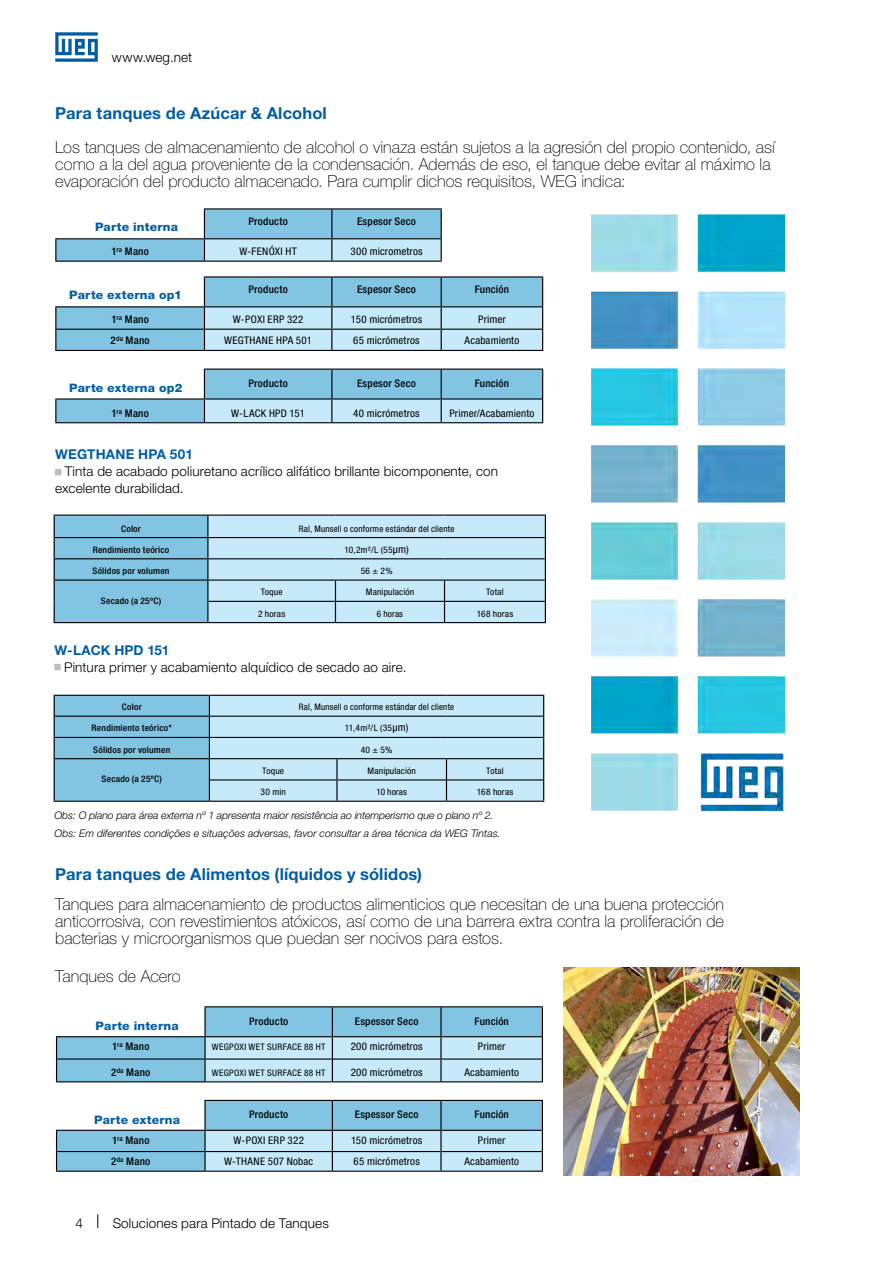
<style>
.page{position:relative;width:893px;height:1263px;background:#fff}
.page>*{position:absolute;margin:0;border:0;box-sizing:border-box;transform-origin:0 0}
.t1{font:100 16.5px/17px "Helvetica Neue LT Pro";color:#000;text-align:justify}
.t2{font:700 16.5px "Helvetica Neue LT Pro";letter-spacing:.01em;color:#005da4}
.t3{font:300 13.5px/17px "Helvetica Neue LT Pro";letter-spacing:.01em;color:#000}
.t4{font:700 13.5px "Helvetica Neue LT Pro";letter-spacing:.01em;color:#005da4}
.t5{font:800 11.7px "Helvetica Neue LT Pro";letter-spacing:.015em;color:#005da4;scale:1.05 1}
.t6{font:condensed 10.5px "Helvetica Neue LT Pro";letter-spacing:.02em;color:#000;scale:1.05 1}
.t7{font:500 condensed 10.5px "Helvetica Neue LT Pro";letter-spacing:.02em;color:#000;scale:1.05 1}
.t8{font:italic 300 10.5px/18.5px "Helvetica Neue LT Pro";color:#000}
.t9{font:condensed 9px "Helvetica Neue LT Pro";letter-spacing:.02em;color:#000;scale:1.06 1}
.t10{font:500 condensed 9px "Helvetica Neue LT Pro";letter-spacing:.02em;color:#000;scale:1.06 1}
.t11{font:condensed 9px "Helvetica Neue LT Pro";letter-spacing:.02em;color:#000}
.t12{font:condensed 9px "Helvetica Neue LT Pro";letter-spacing:.04em;color:#000;scale:1.05 1}
.t13{font:condensed 9px "Helvetica Neue LT Pro";letter-spacing:.02em;color:#000;scale:1.04 1}
.s1{font-size:10.5px}
</style>
<div class="page">
<svg style="left:55px;top:32px;width:43px;height:30px"></svg>
<svg style="left:97px;top:1214px;width:1px;height:14px"></svg>
<hr style="left:204px;top:1006px;width:128px;height:1px;background:#000">
<hr style="left:332px;top:1006px;width:109px;height:1px;background:#000">
<hr style="left:441px;top:1006px;width:102px;height:1px;background:#000">
<svg style="left:56px;top:1007px;width:487px;height:75px;background:#a4cfe3"></svg>
<hr style="left:205px;top:1170px;width:127px;height:2px;background:#000">
<hr style="left:332px;top:1170px;width:109px;height:2px;background:#000">
<hr style="left:441px;top:1170px;width:102px;height:2px;background:#000">
<hr style="left:56px;top:1170px;width:149px;height:2px;background:#000">
<svg style="left:56px;top:1100px;width:487px;height:71px;background:#a3cee2"></svg>
<hr style="left:204px;top:208px;width:128px;height:1px;background:#000">
<hr style="left:332px;top:208px;width:110px;height:1px;background:#000">
<hr style="left:55px;top:261px;width:149px;height:1px;background:#000">
<hr style="left:204px;top:261px;width:128px;height:1px;background:#000">
<hr style="left:332px;top:261px;width:110px;height:1px;background:#000">
<svg style="left:55px;top:209px;width:387px;height:52px"></svg>
<hr style="left:204px;top:276px;width:128px;height:2px;background:#000">
<hr style="left:332px;top:276px;width:109px;height:2px;background:#000">
<hr style="left:441px;top:276px;width:102px;height:2px;background:#000">
<hr style="left:55px;top:350px;width:149px;height:1px;background:#000">
<hr style="left:204px;top:350px;width:128px;height:1px;background:#000">
<hr style="left:332px;top:350px;width:109px;height:1px;background:#000">
<hr style="left:441px;top:350px;width:102px;height:1px;background:#000">
<svg style="left:55px;top:277px;width:488px;height:73px;background:#a6d2e5"></svg>
<svg style="left:55px;top:369px;width:488px;height:54px"></svg>
<hr style="left:54px;top:801px;width:155px;height:1px;background:#000">
<hr style="left:209px;top:801px;width:128px;height:1px;background:#000">
<hr style="left:337px;top:801px;width:109px;height:1px;background:#000">
<hr style="left:446px;top:801px;width:98px;height:1px;background:#000">
<svg style="left:54px;top:695px;width:490px;height:106px;background:#a6d1e5"></svg>
<hr style="left:54px;top:514px;width:154px;height:2px;background:#000">
<hr style="left:208px;top:514px;width:127px;height:2px;background:#000">
<hr style="left:335px;top:514px;width:109px;height:2px;background:#000">
<hr style="left:444px;top:514px;width:102px;height:2px;background:#000">
<svg style="left:54px;top:515px;width:492px;height:108px;background:#a6d0e4"></svg>
<img style="left:564px;top:967px;width:235px;height:208px">
<img style="left:591px;top:215px;width:193px;height:596px">
<p class="t3" style="left:112px;top:48px;width:82px">www.weg.net</p>
<p class="t2" style="left:55px;top:103px;width:273px">Para tanques de Azúcar &amp; Alcohol</p>
<p class="t1" style="left:55px;top:139px;width:721px;text-align:left">Los tanques de almacenamiento de alcohol o vinaza están sujetos a la agresión del propio contenido, así como a la del agua proveniente de la condensación. Además de eso, el tanque debe evitar al máximo la evaporación del producto almacenado. Para cumplir dichos requisitos, WEG indica:</p>
<p class="t5" style="left:95px;top:219px;width:81px">Parte interna</p>
<p class="t7" style="left:248px;top:215px;width:39px">Producto</p>
<p class="t7" style="left:357px;top:215px;width:58px">Espesor Seco</p>
<p class="t7" style="left:111px;top:245px;width:37px">1<sup>ra</sup> Mano</p>
<p class="t6" style="left:239px;top:245px;width:56px">W-FENÓXI HT</p>
<p class="t6" style="left:350px;top:245px;width:70px">300 micrometros</p>
<p class="t5" style="left:69px;top:287px;width:109px">Parte externa op1</p>
<p class="t7" style="left:248px;top:283px;width:39px">Producto</p>
<p class="t7" style="left:357px;top:283px;width:58px">Espesor Seco</p>
<p class="t7" style="left:475px;top:283px;width:34px">Función</p>
<p class="t7" style="left:111px;top:313px;width:37px">1<sup>ra</sup> Mano</p>
<p class="t6" style="left:233px;top:313px;width:69px">W-POXI ERP 322</p>
<p class="t6" style="left:351px;top:313px;width:69px">150 micrómetros</p>
<p class="t6" style="left:478px;top:313px;width:28px">Primer</p>
<p class="t7" style="left:111px;top:334px;width:39px">2<sup>da</sup> Mano</p>
<p class="t6" style="left:224px;top:335px;width:85px">WEGTHANE HPA 501</p>
<p class="t6" style="left:353px;top:335px;width:65px">65 micrómetros</p>
<p class="t6" style="left:465px;top:335px;width:53px">Acabamiento</p>
<p class="t5" style="left:69px;top:381px;width:109px">Parte externa op2</p>
<p class="t7" style="left:248px;top:377px;width:39px">Producto</p>
<p class="t7" style="left:357px;top:377px;width:58px">Espesor Seco</p>
<p class="t7" style="left:475px;top:377px;width:34px">Función</p>
<p class="t7" style="left:111px;top:407px;width:37px">1<sup>ra</sup> Mano</p>
<p class="t6" style="left:231px;top:407px;width:72px">W-LACK HPD 151</p>
<p class="t6" style="left:353px;top:407px;width:65px">40 micrómetros</p>
<p class="t6" style="left:449px;top:407px;width:83px">Primer/Acabamiento</p>
<p class="t4" style="left:55px;top:446px;width:139px">WEGTHANE HPA 501</p>
<p class="t3" style="left:55px;top:463px;width:444px;text-indent:10px">Tinta de acabado poliuretano acrílico alifático brillante bicomponente, con excelente durabilidad.</p>
<p class="t10" style="left:121px;top:523px;width:20px">Color</p>
<p class="t11" style="left:299px;top:523px;width:157px">Ral, Munsell o conforme estándar del cliente</p>
<p class="t10" style="left:93px;top:544px;width:74px">Rendimiento teórico</p>
<p class="t9" style="left:344px;top:544px;width:62px">10,2m²/L (55<span class="s1">µm)</span></p>
<p class="t10" style="left:93px;top:565px;width:74px">Sólidos por volumen</p>
<p class="t9" style="left:361px;top:566px;width:32px">56 ± 2%</p>
<p class="t10" style="left:101px;top:595px;width:58px">Secado (a 25ºC)</p>
<p class="t9" style="left:261px;top:587px;width:22px">Toque</p>
<p class="t9" style="left:366px;top:587px;width:47px">Manipulación</p>
<p class="t9" style="left:486px;top:587px;width:18px">Total</p>
<p class="t9" style="left:258px;top:608px;width:27px">2 horas</p>
<p class="t13" style="left:377px;top:608px;width:27px">6 horas</p>
<p class="t9" style="left:477px;top:608px;width:36px">168 horas</p>
<p class="t4" style="left:55px;top:641px;width:116px">W-LACK HPD 151</p>
<p class="t3" style="left:64px;top:658px;width:344px">Pintura primer y acabamiento alquídico de secado ao aire.</p>
<p class="t10" style="left:122px;top:702px;width:20px">Color</p>
<p class="t11" style="left:299px;top:702px;width:157px">Ral, Munsell o conforme estándar del cliente</p>
<p class="t10" style="left:92px;top:723px;width:77px">Rendimiento teórico*</p>
<p class="t9" style="left:345px;top:723px;width:62px">11,4m²/L (35<span class="s1">µm)</span></p>
<p class="t10" style="left:93px;top:744px;width:74px">Sólidos por volumen</p>
<p class="t9" style="left:361px;top:744px;width:31px">40 ± 5%</p>
<p class="t10" style="left:102px;top:774px;width:58px">Secado (a 25ºC)</p>
<p class="t9" style="left:262px;top:765px;width:22px">Toque</p>
<p class="t9" style="left:367px;top:765px;width:47px">Manipulación</p>
<p class="t9" style="left:486px;top:765px;width:18px">Total</p>
<p class="t9" style="left:261px;top:787px;width:25px">30 min</p>
<p class="t13" style="left:377px;top:787px;width:31px">10 horas</p>
<p class="t9" style="left:477px;top:787px;width:36px">168 horas</p>
<p class="t8" style="left:55px;top:806px;width:448px">Obs: O plano para área externa nº 1 apresenta maior resistência ao intemperismo que o plano nº 2.<br>Obs: Em diferentes condições e situações adversas, favor consultar a área técnica da WEG Tintas.</p>
<p class="t2" style="left:55px;top:864px;width:368px">Para tanques de Alimentos (líquidos y sólidos)</p>
<p class="t1" style="left:55px;top:895px;width:670px">Tanques para almacenamiento de productos alimenticios que necesitan de una buena protección anticorrosiva, con revestimientos atóxicos, así como de una barrera extra contra la proliferación de bacterias y microorganismos que puedan ser nocivos para estos.</p>
<p class="t1" style="left:55px;top:968px;width:127px">Tanques de Acero</p>
<p class="t5" style="left:96px;top:1019px;width:81px">Parte interna</p>
<p class="t7" style="left:249px;top:1015px;width:39px">Producto</p>
<p class="t7" style="left:355px;top:1015px;width:62px">Espessor Seco</p>
<p class="t7" style="left:474px;top:1015px;width:34px">Función</p>
<p class="t7" style="left:112px;top:1040px;width:37px">1<sup>ra</sup> Mano</p>
<p class="t12" style="left:212px;top:1042px;width:110px">WEGPOXI WET SURFACE 88 HT</p>
<p class="t6" style="left:351px;top:1040px;width:70px">200 micrómetros</p>
<p class="t6" style="left:478px;top:1040px;width:28px">Primer</p>
<p class="t7" style="left:111px;top:1066px;width:39px">2<sup>da</sup> Mano</p>
<p class="t12" style="left:212px;top:1067px;width:110px">WEGPOXI WET SURFACE 88 HT</p>
<p class="t6" style="left:351px;top:1066px;width:70px">200 micrómetros</p>
<p class="t6" style="left:464px;top:1066px;width:53px">Acabamiento</p>
<p class="t5" style="left:94px;top:1112px;width:83px">Parte externa</p>
<p class="t7" style="left:249px;top:1108px;width:39px">Producto</p>
<p class="t7" style="left:355px;top:1108px;width:62px">Espessor Seco</p>
<p class="t7" style="left:474px;top:1108px;width:34px">Función</p>
<p class="t7" style="left:112px;top:1134px;width:37px">1<sup>ra</sup> Mano</p>
<p class="t6" style="left:233px;top:1134px;width:69px">W-POXI ERP 322</p>
<p class="t6" style="left:351px;top:1134px;width:69px">150 micrómetros</p>
<p class="t6" style="left:478px;top:1134px;width:28px">Primer</p>
<p class="t7" style="left:111px;top:1155px;width:39px">2<sup>da</sup> Mano</p>
<p class="t6" style="left:224px;top:1155px;width:86px">W-THANE 507 Nobac</p>
<p class="t6" style="left:353px;top:1155px;width:65px">65 micrómetros</p>
<p class="t6" style="left:464px;top:1155px;width:53px">Acabamiento</p>
<p class="t3" style="left:75px;top:1214px;width:9px">4</p>
<p class="t3" style="left:113px;top:1214px;width:218px">Soluciones para Pintado de Tanques</p>
</div>
